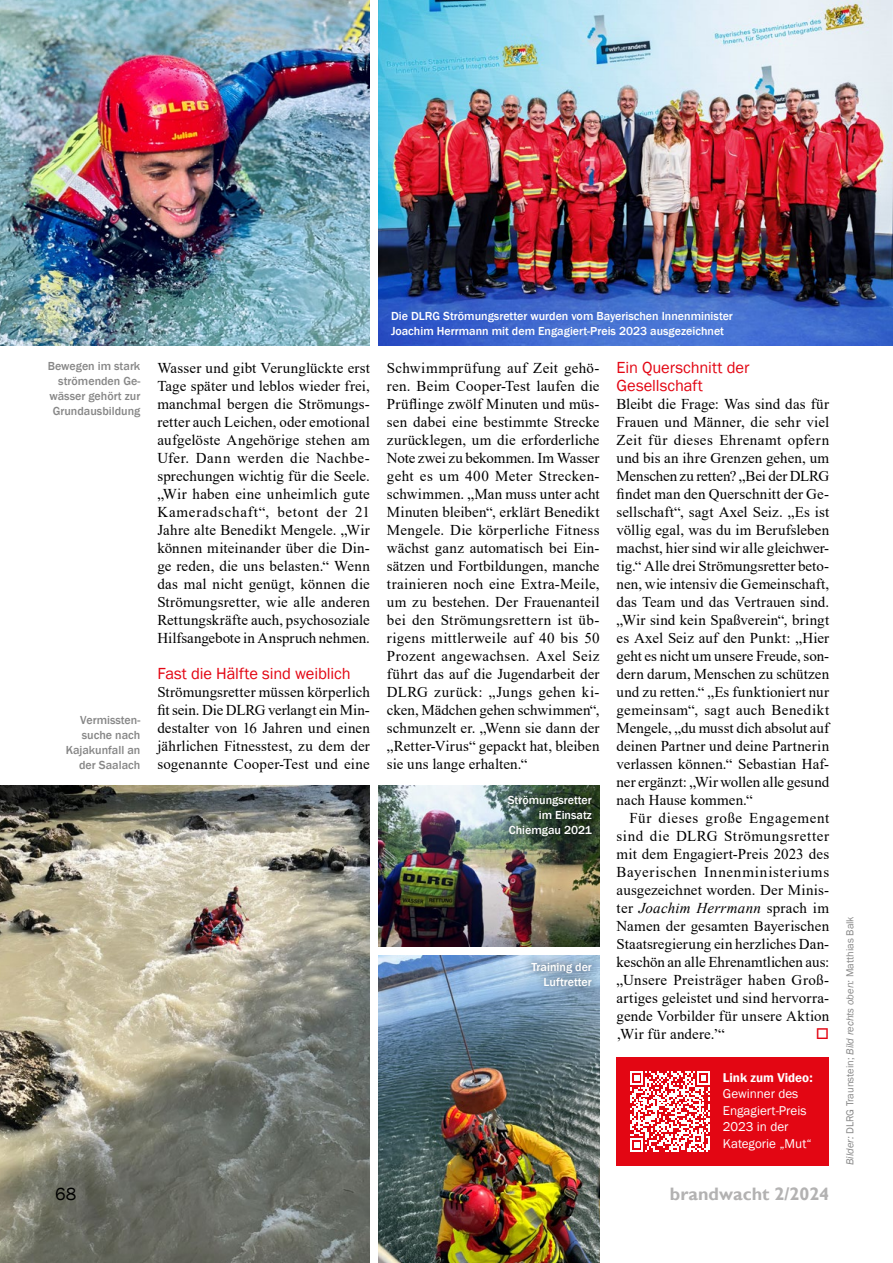
<style>
.page{position:relative;width:893px;height:1263px;background:#fff}
.page>*{position:absolute;margin:0;border:0;box-sizing:border-box;transform-origin:0 0}
.t1{font:700 18px "Gill Sans";color:#b3b2b2}
.t2{font:18px "Franklin Gothic";color:#000}
.ZÜ{font:16.5px/18px "Franklin Gothic";letter-spacing:-.005em;color:#e30613}
.Fließtext_ohne_Einzug{font:15px/18px "Times New Roman";letter-spacing:.005em;color:#000;text-align:justify}
.Fließtext_mit_Einzug{font:15px/18px "Times New Roman";letter-spacing:.015em;color:#000;text-align:justify}
.Bildtext_normal{font:13.2px/16.5px "Franklin Gothic";color:#fff}
.Bildtext_normal-2{font:500 12px/15px "Franklin Gothic";color:#fff;text-align:right}
.Bildtext_normal-3{font:500 12px/15px "Franklin Gothic";color:#878787;text-align:right}
.Bildtext_normal-4{font:10.5px "Franklin Gothic";color:#878787}
.s1{font-style:italic}
.s2{font-weight:600}
</style>
<div class="page">
<img style="left:0;top:0;width:370px;height:346px">
<img style="left:378px;top:0;width:515px;height:346px">
<img style="left:378px;top:956px;width:222px;height:307px">
<img style="left:0;top:785px;width:370px;height:478px">
<img style="left:378px;top:785px;width:222px;height:161px">
<div style="left:617px;top:1057px;width:212px;height:108px;background:#e30613"></div>
<svg style="left:630px;top:1071px;width:80px;height:81px"></svg>
<div style="left:524px;top:955px;width:76px;height:39px;background:#000;opacity:.75"></div>
<div style="left:499px;top:787px;width:101px;height:58px;background:#000;opacity:.75"></div>
<p class="Bildtext_normal-3" style="left:48px;top:359px;width:94px">Bewegen im stark strömenden Ge&shy;wässer gehört zur<br>Grundausbildung</p>
<p class="Bildtext_normal-3" style="left:66px;top:713px;width:76px">Vermissten&shy;suche nach<br>Kajakunfall an der Saalach</p>
<p class="Fließtext_ohne_Einzug" style="left:157px;top:359px;width:214px">Wasser und gibt Verunglückte erst Tage später und leblos wieder frei, manchmal bergen die Strömungs&shy;retter auch Leichen, oder emotional aufgelöste Angehörige stehen am Ufer. Dann werden die Nachbe&shy;sprechungen wichtig für die Seele. „Wir haben eine unheimlich gute Kameradschaft“, betont der 21<br>Jahre alte Benedikt Mengele. „Wir können miteinander über die Din&shy;ge reden, die uns belasten.“ Wenn das mal nicht genügt, können die Strömungsretter, wie alle anderen Rettungskräfte auch, psychosoziale Hilfsangebote in Anspruch nehmen.</p>
<p class="ZÜ" style="left:157px;top:665px;width:195px">Fast die Hälfte sind weiblich</p>
<p class="Fließtext_ohne_Einzug" style="left:157px;top:683px;width:214px">Strömungsretter müssen körperlich fit sein. Die DLRG verlangt ein Min&shy;destalter von 16 Jahren und einen jährlichen Fitnesstest, zu dem der sogenannte Cooper-Test und eine</p>
<p class="Bildtext_normal-2" style="left:391px;top:309px;width:343px;text-align:left">Die DLRG Strömungsretter wurden vom Bayerischen Innenminister<br>Joachim Herrmann mit dem Engagiert-Preis 2023 ausgezeichnet</p>
<p class="Fließtext_ohne_Einzug" style="left:387px;top:359px;width:214px">Schwimmprüfung auf Zeit gehö&shy;ren. Beim Cooper-Test laufen die Prüflinge zwölf Minuten und müs&shy;sen dabei eine bestimmte Strecke zurücklegen, um die erforderliche Note zwei zu bekommen. Im Wasser geht es um 400 Meter Strecken&shy;schwimmen. „Man muss unter acht Minuten bleiben“, erklärt Benedikt Mengele. Die körperliche Fitness wächst ganz automatisch bei Ein&shy;sätzen und Fortbildungen, manche trainieren noch eine Extra-Meile, um zu bestehen. Der Frauenanteil bei den Strömungsrettern ist üb&shy;rigens mittlerweile auf 40 bis 50<br>Prozent angewachsen. Axel Seiz führt das auf die Jugendarbeit der DLRG zurück: „Jungs gehen ki&shy;cken, Mädchen gehen schwimmen“, schmunzelt er. „Wenn sie dann der „Retter-Virus“ gepackt hat, bleiben sie uns lange erhalten.“</p>
<p class="ZÜ" style="left:617px;top:359px;width:134px">Ein Querschnitt der<br>Gesellschaft</p>
<p class="Fließtext_ohne_Einzug" style="left:617px;top:395px;width:214px">Bleibt die Frage: Was sind das für Frauen und Männer, die sehr viel Zeit für dieses Ehrenamt opfern und bis an ihre Grenzen gehen, um Menschen zu retten? „Bei der DLRG findet man den Querschnitt der Ge&shy;sellschaft“, sagt Axel Seiz. „Es ist völlig egal, was du im Berufsleben machst, hier sind wir alle gleichwer&shy;tig.“ Alle drei Strömungsretter beto&shy;nen, wie intensiv die Gemeinschaft, das Team und das Vertrauen sind. „Wir sind kein Spaßverein“, bringt es Axel Seiz auf den Punkt: „Hier geht es nicht um unsere Freude, son&shy;dern darum, Menschen zu schützen und zu retten.“ „Es funktioniert nur gemeinsam“, sagt auch Benedikt Mengele, „du musst dich absolut auf deinen Partner und deine Partnerin verlassen können.“ Sebastian Haf&shy;ner ergänzt: „Wir wollen alle gesund nach Hause kommen.“</p>
<p class="Fließtext_mit_Einzug" style="left:617px;top:809px;width:214px;text-indent:13px">Für dieses große Engagement sind die DLRG Strömungsretter mit dem Engagiert-Preis 2023 des Bayerischen Innenministeriums ausgezeichnet worden. Der Minis&shy;ter <span class="s1">Joachim Herrmann</span> sprach im Namen der gesamten Bayerischen Staatsregierung ein herzliches Dan&shy;keschön an alle Ehrenamtlichen aus: „Unsere Preisträger haben Groß&shy;artiges geleistet und sind hervorra&shy;gende Vorbilder für unsere Aktion ‚Wir für andere.’“</p>
<p class="Bildtext_normal" style="left:723px;top:1069px;width:91px"><span class="s2">Link zum Video:<br></span>Gewinner des<br>Engagiert-Preis<br>2023 in der<br>Kategorie „Mut“</p>
<p class="Bildtext_normal-2" style="left:508px;top:793px;width:86px">Strömungsretter im Einsatz<br>Chiemgau 2021</p>
<p class="Bildtext_normal-2" style="left:531px;top:960px;width:62px">Training der<br>Luftretter</p>
<p class="t2" style="left:55px;top:1182px;width:23px">68</p>
<p class="t1" style="left:670px;top:1183px;width:161px">brandwacht 2/2024</p>
<p class="Bildtext_normal-4" style="left:843px;top:1165px;width:250px;rotate:-90deg"><span class="s1">Bilder:</span> DLRG Traunstein; <span class="s1">Bild rechts oben:</span> Matthias Balk</p>
</div>
